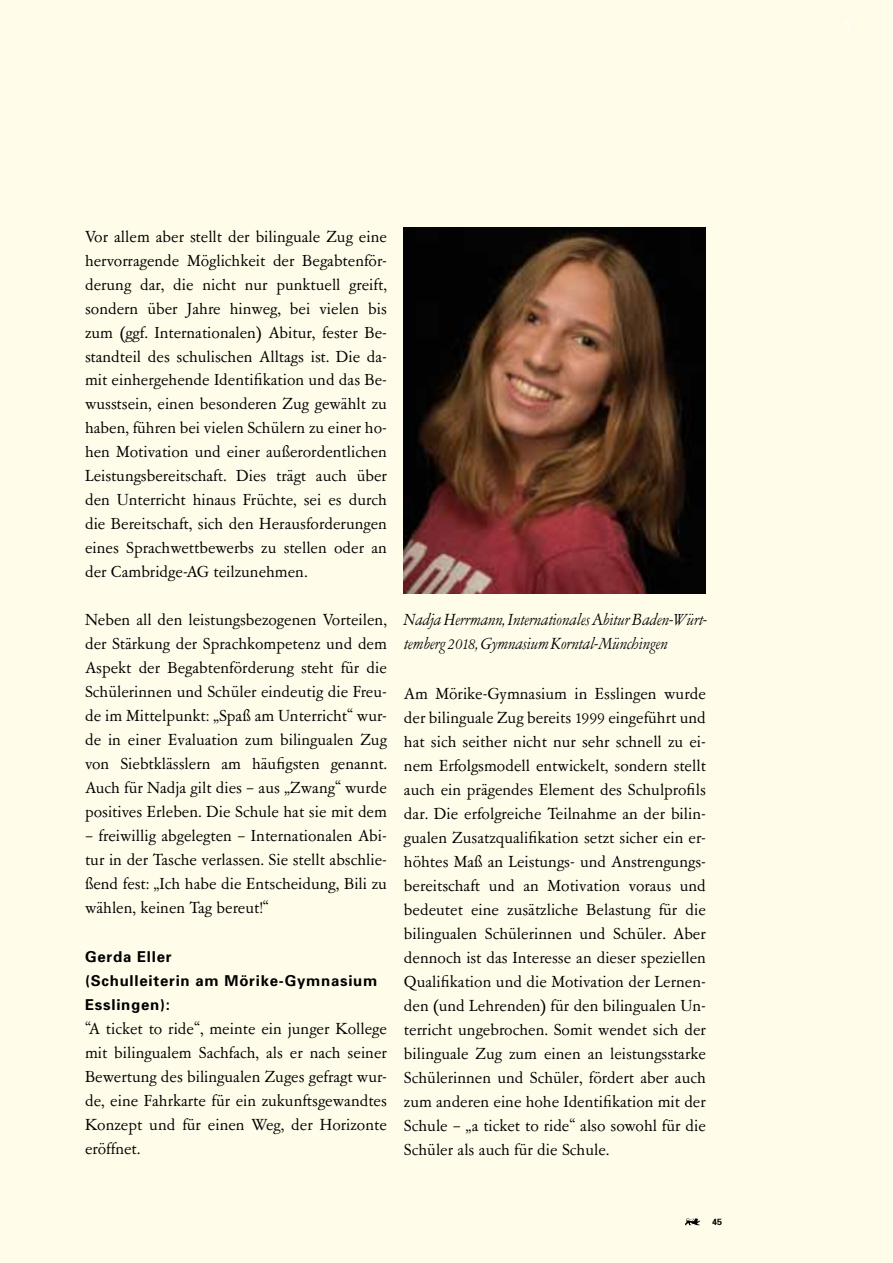
<style>
.page{position:relative;width:893px;height:1263px;background:#fffdea}
.page>*{position:absolute;margin:0;border:0;box-sizing:border-box;transform-origin:0 0}
.t1{font:18px/24px "Garamont Amst SB";color:#000;text-align:justify}
.t2{font:italic 18px/24px "Garamont Amst SB";color:#000}
.t3{font:700 15px/24px "Univers";letter-spacing:.05em;color:#000}
.t4{font:700 9px "Univers";color:#000}
</style>
<div class="page">
<svg style="left:685px;top:1218px;width:15px;height:7px"></svg>
<img style="left:404px;top:227px;width:302px;height:366px">
<p class="t1" style="left:85px;top:225px;width:303px">Vor allem aber stellt der bilinguale Zug eine hervorragende Möglichkeit der Begabtenför&shy;derung dar, die nicht nur punktuell greift, sondern über Jahre hinweg, bei vielen bis zum (ggf. Internationalen) Abitur, fester Be&shy;standteil des schulischen Alltags ist. Die da&shy;mit einhergehende Identifikation und das Be&shy;wusstsein, einen besonderen Zug gewählt zu haben, führen bei vielen Schülern zu einer ho&shy;hen Motivation und einer außerordentlichen Leistungsbereitschaft. Dies trägt auch über den Unterricht hinaus Früchte, sei es durch die Bereitschaft, sich den Herausforderungen eines Sprachwettbewerbs zu stellen oder an der Cambridge-AG teilzunehmen.</p>
<p class="t1" style="left:85px;top:609px;width:303px">Neben all den leistungsbezogenen Vorteilen, der Stärkung der Sprachkompetenz und dem Aspekt der Begabtenförderung steht für die Schülerinnen und Schüler eindeutig die Freu&shy;de im Mittelpunkt: „Spaß am Unterricht“ wur&shy;de in einer Evaluation zum bilingualen Zug von Siebtklässlern am häufigsten genannt.<br>Auch für Nadja gilt dies – aus „Zwang“ wurde positives Erleben. Die Schule hat sie mit dem</p>
<p class="t1" style="left:85px;top:825px;width:303px">– freiwillig abgelegten – Internationalen Abi&shy;tur in der Tasche verlassen. Sie stellt abschlie&shy;ßend fest: „Ich habe die Entscheidung, Bili zu wählen, keinen Tag bereut!“</p>
<p class="t3" style="left:85px;top:944px;width:294px">Gerda Eller<br>(Schulleiterin am Mörike-Gymnasium<br>Esslingen):</p>
<p class="t1" style="left:85px;top:1017px;width:303px">“A ticket to ride“, meinte ein junger Kollege mit bilingualem Sachfach, als er nach seiner Bewertung des bilingualen Zuges gefragt wur&shy;de, eine Fahrkarte für ein zukunftsgewandtes Konzept und für einen Weg, der Horizonte eröffnet.</p>
<p class="t2" style="left:404px;top:608px;width:305px">Nadja Herrmann, Internationales Abitur Baden-Würt&shy;temberg 2018, Gymnasium Korntal-Münchingen</p>
<p class="t1" style="left:404px;top:682px;width:303px">Am Mörike-Gymnasium in Esslingen wurde der bilinguale Zug bereits 1999 eingeführt und hat sich seither nicht nur sehr schnell zu ei&shy;nem Erfolgsmodell entwickelt, sondern stellt auch ein prägendes Element des Schulprofils dar. Die erfolgreiche Teilnahme an der bilin&shy;gualen Zusatzqualifikation setzt sicher ein er&shy;höhtes Maß an Leistungs- und Anstrengungs&shy;bereitschaft und an Motivation voraus und bedeutet eine zusätzliche Belastung für die bilingualen Schülerinnen und Schüler. Aber dennoch ist das Interesse an dieser speziellen Qualifikation und die Motivation der Lernen&shy;den (und Lehrenden) für den bilingualen Un&shy;terricht ungebrochen. Somit wendet sich der bilinguale Zug zum einen an leistungsstarke Schülerinnen und Schüler, fördert aber auch zum anderen eine hohe Identifikation mit der Schule – „a ticket to ride“ also sowohl für die Schüler als auch für die Schule.</p>
<p class="t4" style="left:712px;top:1216px;width:12px">45</p>
</div>
